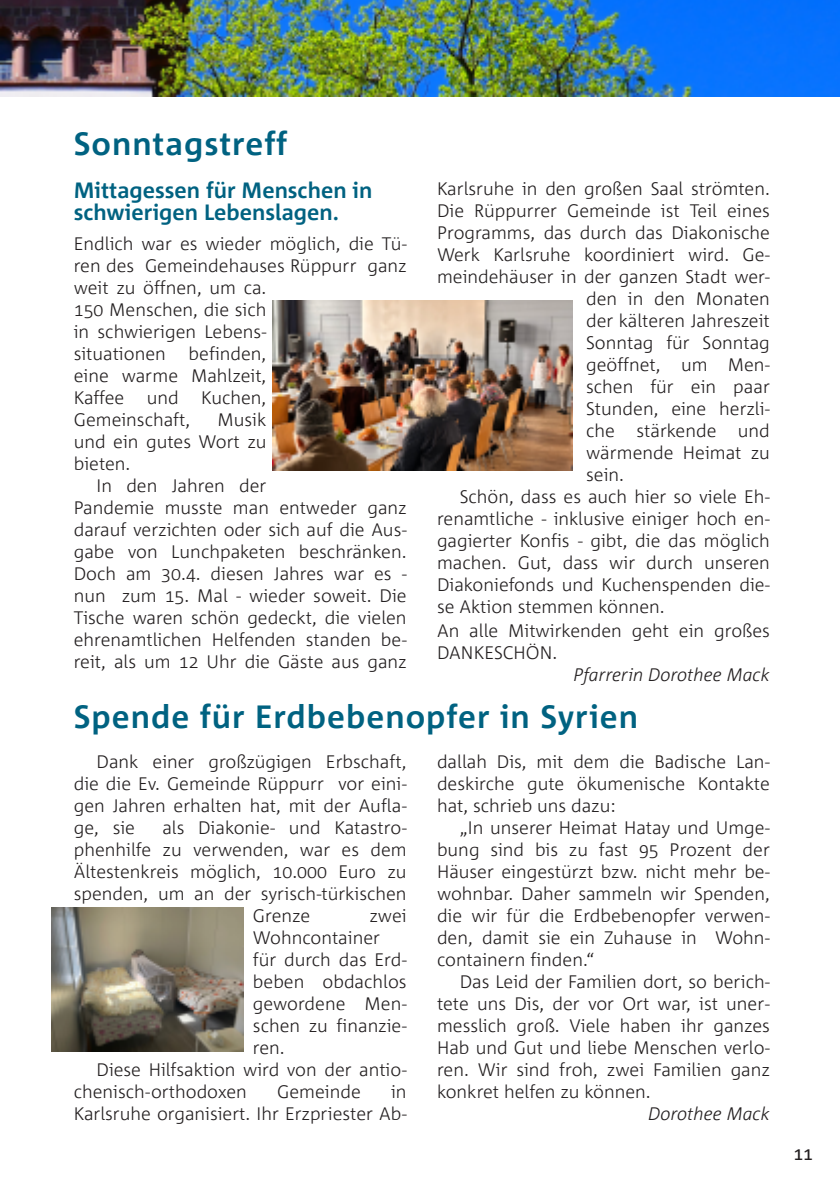
<style>
.page{position:relative;width:840px;height:1191px;background:#fff}
.page>*{position:absolute;margin:0;border:0;box-sizing:border-box;transform-origin:0 0}
.t1{font:700 32px "Corpid C1";letter-spacing:.03em;color:#006281}
.t2{font:700 22px/22px "Corpid C1";color:#006281}
.t3{font:300 18px/22px "Corpid C1";color:#231f20;text-align:justify}
.t4{font:italic 300 18px "Corpid C1";color:#231f20}
.t5{font:18px "Corpid C1";color:#231f20}
</style>
<div class="page">
<img style="left:0;top:0;width:839px;height:96px">
<img style="left:272px;top:301px;width:300px;height:170px">
<img style="left:51px;top:907px;width:192px;height:144px">
<h1 class="t1" style="left:74px;top:123px;width:215px">Sonntagstreff</h1>
<p class="t2" style="left:74px;top:179px;width:300px">Mittagessen für Menschen in schwierigen Lebenslagen.</p>
<p class="t3" style="left:74px;top:232px;width:334px;text-align:left">Endlich war es wieder möglich, die Tü&shy;ren des Gemeindehauses Rüppurr ganz weit zu öffnen, um ca.<br>150 Menschen, die sich<br>in schwierigen Lebens-<br>situationen</p>
<p class="t3" style="left:437px;top:177px;width:334px">Karlsruhe in den großen Saal strömten.</p>
<p class="t3" style="left:437px;top:199px;width:334px">Die Rüppurrer Gemeinde ist Teil eines</p>
<p class="t3" style="left:437px;top:221px;width:334px">Programms, das durch das Diakonische</p>
<p class="t3" style="left:437px;top:243px;width:334px">Werk Karlsruhe koordiniert wird. Ge-</p>
<p class="t3" style="left:437px;top:265px;width:334px">meindehäuser in der ganzen Stadt wer-</p>
<p class="t3" style="left:586px;top:287px;width:185px">den in den Monaten</p>
<p class="t3" style="left:586px;top:309px;width:185px">der kälteren Jahreszeit</p>
<p class="t3" style="left:586px;top:331px;width:185px">Sonntag für Sonntag</p>
<p class="t3" style="left:586px;top:353px;width:185px">geöffnet, um Men-</p>
<p class="t3" style="left:586px;top:375px;width:185px">schen für ein paar</p>
<p class="t3" style="left:586px;top:397px;width:185px">Stunden, eine herzli-</p>
<p class="t3" style="left:586px;top:419px;width:185px">che stärkende und</p>
<p class="t3" style="left:586px;top:441px;width:185px">wärmende Heimat zu</p>
<p class="t3" style="left:586px;top:463px;width:39px">sein.</p>
<p class="t3" style="left:459px;top:485px;width:311px">Schön, dass es auch hier so viele Eh-</p>
<p class="t3" style="left:437px;top:507px;width:334px">renamtliche - inklusive einiger hoch en-</p>
<p class="t3" style="left:437px;top:529px;width:334px">gagierter Konfis - gibt, die das möglich</p>
<p class="t3" style="left:437px;top:551px;width:334px">machen. Gut, dass wir durch unseren</p>
<p class="t3" style="left:437px;top:573px;width:334px">Diakoniefonds und Kuchenspenden die-</p>
<p class="t3" style="left:437px;top:595px;width:229px">se Aktion stemmen können.</p>
<p class="t3" style="left:437px;top:619px;width:334px">An alle Mitwirkenden geht ein großes<br>DANKESCHÖN.</p>
<p class="t4" style="left:573px;top:663px;width:198px">Pfarrerin Dorothee Mack</p>
<h1 class="t1" style="left:74px;top:696px;width:565px">Spende für Erdbebenopfer in Syrien</h1>
<p class="t3" style="left:74px;top:750px;width:334px;text-indent:23px">Dank einer großzügigen Erbschaft, die die Ev. Gemeinde Rüppurr vor eini&shy;gen Jahren erhalten hat, mit der Aufla&shy;ge, sie</p>
<p class="t3" style="left:74px;top:342px;width:194px;text-indent:115px">befinden, eine warme Mahlzeit, Kaffee und Kuchen, Gemeinschaft,</p>
<p class="t3" style="left:74px;top:408px;width:194px;text-indent:144px">Musik und ein gutes Wort zu bieten.</p>
<p class="t3" style="left:74px;top:474px;width:334px;text-align:left;text-indent:23px">In den Jahren der<br>Pandemie musste man entweder ganz darauf verzichten oder sich auf die Aus&shy;gabe von Lunchpaketen beschränken.<br>Doch am 30.4. diesen Jahres war es - nun zum 15. Mal - wieder soweit. Die Tische waren schön gedeckt, die vielen ehrenamtlichen Helfenden standen be&shy;reit, als um 12 Uhr die Gäste aus ganz</p>
<p class="t3" style="left:437px;top:750px;width:334px">dallah Dis, mit dem die Badische Lan&shy;deskirche gute ökumenische Kontakte hat, schrieb uns dazu:</p>
<p class="t3" style="left:437px;top:816px;width:334px;text-indent:23px">„In unserer Heimat Hatay und Umge&shy;bung sind bis zu fast 95 Prozent der Häuser eingestürzt bzw. nicht mehr be&shy;wohnbar. Daher sammeln wir Spenden, die wir für die Erdbebenopfer verwen&shy;den, damit sie ein Zuhause in Wohn&shy;containern finden.“</p>
<p class="t3" style="left:437px;top:970px;width:334px;text-indent:23px">Das Leid der Familien dort, so berich&shy;tete uns Dis, der vor Ort war, ist uner&shy;messlich groß. Viele haben ihr ganzes Hab und Gut und liebe Menschen verlo&shy;ren. Wir sind froh, zwei Familien ganz konkret helfen zu können.</p>
<p class="t4" style="left:648px;top:1102px;width:123px">Dorothee Mack</p>
<p class="t3" style="left:162px;top:816px;width:246px">als Diakonie- und Katastro-</p>
<p class="t3" style="left:74px;top:838px;width:334px">phenhilfe zu verwenden, war es dem</p>
<p class="t3" style="left:74px;top:860px;width:334px">Ältestenkreis möglich, 10.000 Euro zu</p>
<p class="t3" style="left:74px;top:882px;width:334px">spenden, um an der syrisch-türkischen</p>
<p class="t3" style="left:253px;top:904px;width:59px">Grenze</p>
<p class="t3" style="left:369px;top:904px;width:39px">zwei</p>
<p class="t3" style="left:253px;top:926px;width:128px">Wohncontainer</p>
<p class="t3" style="left:253px;top:948px;width:155px">für durch das Erd-</p>
<p class="t3" style="left:253px;top:970px;width:155px">beben obdachlos</p>
<p class="t3" style="left:253px;top:992px;width:155px">gewordene Men-</p>
<p class="t3" style="left:253px;top:1014px;width:155px">schen zu finanzie-</p>
<p class="t3" style="left:253px;top:1036px;width:33px">ren.</p>
<p class="t3" style="left:96px;top:1058px;width:311px">Diese Hilfsaktion wird von der antio-</p>
<p class="t3" style="left:74px;top:1080px;width:174px">chenisch-orthodoxen</p>
<p class="t3" style="left:277px;top:1080px;width:85px">Gemeinde</p>
<p class="t3" style="left:74px;top:1080px;width:334px;text-align:right">in<br>Karlsruhe organisiert. Ihr Erzpriester Ab-</p>
<p class="t5" style="left:792px;top:1142px;width:21px">11</p>
</div>
